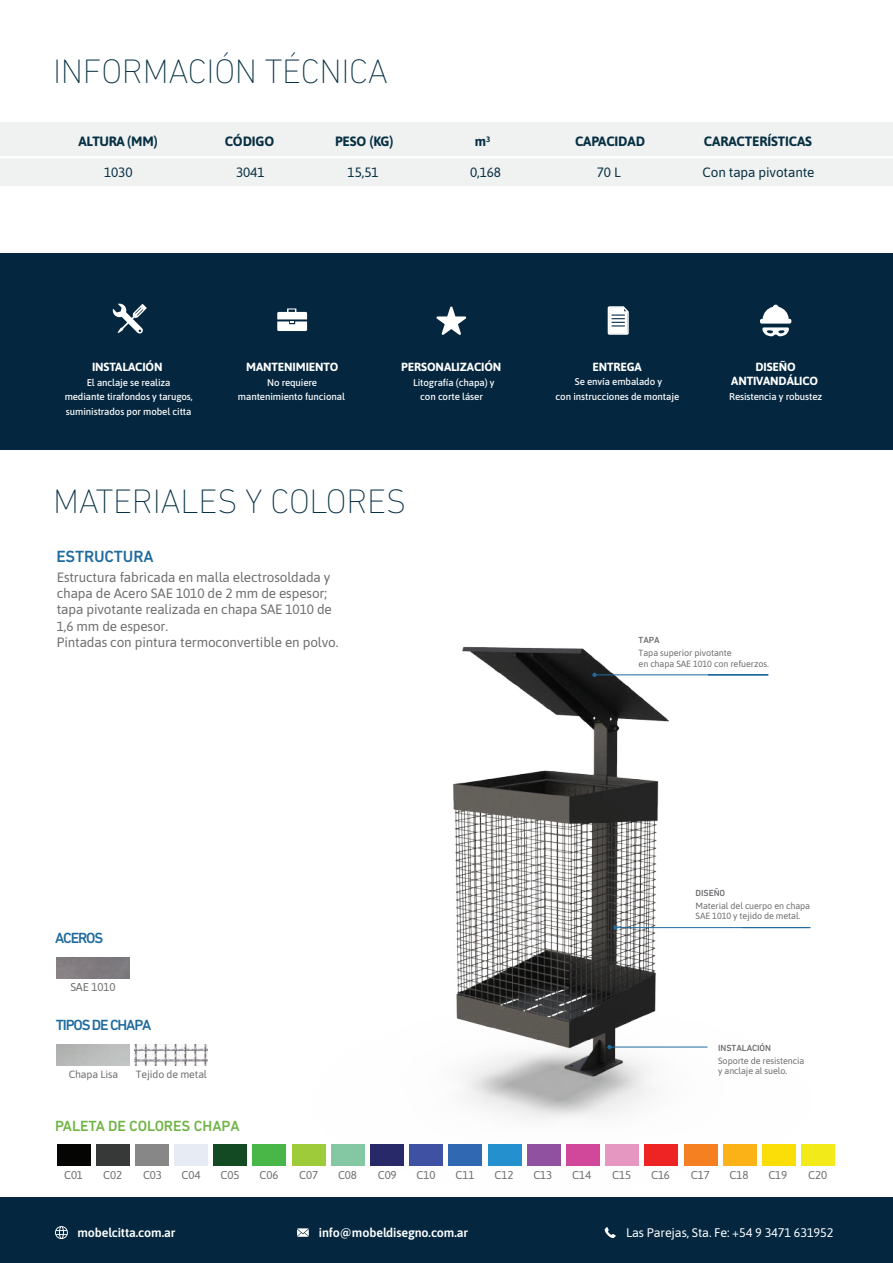
<style>
.page{position:relative;width:893px;height:1263px;background:#fff}
.page>*{position:absolute;margin:0;border:0;box-sizing:border-box;transform-origin:0 0}
.t1{font:200 34.5px "DIN Next LT Pro";letter-spacing:-.01em;color:#063043}
.t2{font:500 16.5px "DIN Next LT Pro";letter-spacing:-.01em;color:#1f6b9e}
.t3{font:500 15px "DIN Next LT Pro";letter-spacing:-.01em;color:#70b444}
.t4{font:500 15px "DIN Next LT Pro";letter-spacing:-.075em;color:#1f6b9e}
.t5{font:13.5px/16.2px "Asap";letter-spacing:-.01em;color:#6d6e70}
.t6{font:700 13.5px "Asap";letter-spacing:-.01em;color:#073043}
.t7{font:13.5px "Asap";letter-spacing:-.01em;color:#073043}
.t8{font:700 13.5px "Asap";letter-spacing:-.03em;color:#073043}
.t9{font:600 12.45px "Asap";letter-spacing:-.01em;color:#fff}
.t10{font:12.45px "Asap";letter-spacing:-.01em;color:#fff}
.t11{font:700 11.85px/14.1px "Asap";letter-spacing:-.01em;color:#fff;text-align:center}
.t12{font:11.4px "Asap";letter-spacing:-.01em;color:#6d6e70}
.t13{font:10.5px "Asap";letter-spacing:-.01em;color:#6d6e70}
.t14{font:500 9.75px/14.4px "Asap";letter-spacing:-.01em;color:#fff;text-align:center}
.t15{font:9px/10.5px "Asap";letter-spacing:-.01em;color:#6d6e70}
.t16{font:500 9px "DIN Next LT Pro";letter-spacing:-.01em;color:#6d6e70}
</style>
<div class="page">
<img style="left:285px;top:646px;width:554px;height:552px">
<div style="left:0;top:122px;width:893px;height:64px;background:#f0f1f1"></div>
<hr style="left:0;top:156px;width:893px;height:2px;background:#fff">
<div style="left:0;top:254px;width:893px;height:196px;background:#04273f"></div>
<svg style="left:760px;top:305px;width:31px;height:32px"></svg>
<svg style="left:608px;top:306px;width:21px;height:29px"></svg>
<svg style="left:277px;top:308px;width:30px;height:23px"></svg>
<svg style="left:112px;top:303px;width:35px;height:30px"></svg>
<svg style="left:436px;top:307px;width:30px;height:28px"></svg>
<hr style="left:609px;top:1047px;width:98px;height:1px;background:#1f6b9e">
<svg style="left:607px;top:1045px;width:5px;height:4px"></svg>
<hr style="left:615px;top:927px;width:195px;height:1px;background:#1f6b9e">
<svg style="left:613px;top:925px;width:4px;height:5px"></svg>
<hr style="left:594px;top:674px;width:174px;height:1px;background:#1f6b9e">
<svg style="left:592px;top:673px;width:5px;height:4px"></svg>
<div style="left:57px;top:1144px;width:34px;height:22px;background:#050504"></div>
<div style="left:96px;top:1144px;width:34px;height:22px;background:#373838"></div>
<div style="left:135px;top:1144px;width:34px;height:22px;background:#888787"></div>
<div style="left:174px;top:1144px;width:34px;height:22px;background:#e7ecf4"></div>
<div style="left:213px;top:1144px;width:34px;height:22px;background:#134a23"></div>
<div style="left:252px;top:1144px;width:34px;height:22px;background:#49b748"></div>
<div style="left:292px;top:1144px;width:33px;height:22px;background:#9ecb3a"></div>
<div style="left:331px;top:1144px;width:34px;height:22px;background:#83c7a3"></div>
<div style="left:370px;top:1144px;width:34px;height:22px;background:#272969"></div>
<div style="left:409px;top:1144px;width:34px;height:22px;background:#3e51a3"></div>
<div style="left:488px;top:1144px;width:34px;height:22px;background:#2590ce"></div>
<div style="left:527px;top:1144px;width:34px;height:22px;background:#9051a0"></div>
<div style="left:566px;top:1144px;width:34px;height:22px;background:#d1489a"></div>
<div style="left:605px;top:1144px;width:34px;height:22px;background:#e597c1"></div>
<div style="left:644px;top:1144px;width:34px;height:22px;background:#ee2323"></div>
<div style="left:684px;top:1144px;width:33px;height:22px;background:#f58021"></div>
<div style="left:723px;top:1144px;width:34px;height:22px;background:#fbb217"></div>
<div style="left:762px;top:1144px;width:34px;height:22px;background:#fbdd08"></div>
<div style="left:801px;top:1144px;width:34px;height:22px;background:#f2eb19"></div>
<div style="left:448px;top:1144px;width:34px;height:22px;background:#3168b2"></div>
<img style="left:135px;top:1044px;width:72px;height:22px">
<div style="left:0;top:1198px;width:893px;height:65px;background:#04273f"></div>
<svg style="left:297px;top:1228px;width:12px;height:9px"></svg>
<svg style="left:55px;top:1226px;width:13px;height:13px"></svg>
<svg style="left:605px;top:1227px;width:11px;height:11px"></svg>
<h1 class="t1" style="left:53px;top:52px;width:337px">INFORMACIÓN TÉCNICA</h1>
<h3 class="t8" style="left:78px;top:132px;width:81px">ALTURA (MM)</h3>
<h3 class="t6" style="left:225px;top:132px;width:51px">CÓDIGO</h3>
<h3 class="t6" style="left:335px;top:132px;width:60px">PESO (KG)</h3>
<h3 class="t6" style="left:475px;top:132px;width:17px">m³</h3>
<h3 class="t6" style="left:575px;top:132px;width:72px">CAPACIDAD</h3>
<h3 class="t6" style="left:704px;top:132px;width:109px">CARACTERÍSTICAS</h3>
<h3 class="t7" style="left:104px;top:163px;width:30px">1030</h3>
<h3 class="t7" style="left:236px;top:163px;width:30px">3041</h3>
<h3 class="t7" style="left:348px;top:163px;width:33px">15,51</h3>
<h3 class="t7" style="left:470px;top:163px;width:33px">0,168</h3>
<h3 class="t7" style="left:597px;top:163px;width:25px">70 L</h3>
<h3 class="t7" style="left:702px;top:163px;width:113px">Con tapa pivotante</h3>
<p class="t11" style="left:92px;top:359px;width:72px">INSTALACIÓN</p>
<p class="t14" style="left:65px;top:375px;width:130px">El anclaje se realiza<br>mediante tirafondos y tarugos, suministrados por mobel citta</p>
<p class="t11" style="left:246px;top:360px;width:94px">MANTENIMIENTO</p>
<p class="t14" style="left:238px;top:375px;width:108px">No requiere mantenimiento funcional</p>
<p class="t11" style="left:401px;top:359px;width:102px">PERSONALIZACIÓN</p>
<p class="t14" style="left:413px;top:375px;width:83px">Litografía (chapa) y con corte láser</p>
<h1 class="t1" style="left:53px;top:481px;width:355px">MATERIALES Y COLORES</h1>
<h2 class="t2" style="left:56px;top:547px;width:99px">ESTRUCTURA</h2>
<h3 class="t5" style="left:57px;top:568px;width:283px">Estructura fabricada en malla electrosoldada y chapa de Acero SAE 1010 de 2 mm de espesor; tapa pivotante realizada en chapa SAE 1010 de 1,6 mm de espesor.<br>Pintadas con pintura termoconvertible en polvo.</h3>
<p class="t11" style="left:592px;top:359px;width:51px">ENTREGA</p>
<p class="t14" style="left:556px;top:374px;width:125px">Se envía embalado y<br>con instrucciones de montaje</p>
<p class="t11" style="left:731px;top:359px;width:88px">DISEÑO<br>ANTIVANDÁLICO</p>
<p class="t14" style="left:729px;top:388px;width:95px">Resistencia y robustez</p>
<p class="t16" style="left:639px;top:635px;width:23px">TAPA</p>
<p class="t15" style="left:639px;top:647px;width:132px">Tapa superior pivotante<br>en chapa SAE 1010 con refuerzos.</p>
<h3 class="t4" style="left:55px;top:929px;width:50px">ACEROS</h3>
<p class="t12" style="left:70px;top:979px;width:47px">SAE 1010</p>
<h3 class="t4" style="left:56px;top:1016px;width:97px">TIPOS DE CHAPA</h3>
<p class="t13" style="left:69px;top:1067px;width:51px">Chapa Lisa</p>
<p class="t13" style="left:136px;top:1067px;width:73px">Tejido de metal</p>
<h3 class="t3" style="left:55px;top:1117px;width:186px">PALETA DE COLORES CHAPA</h3>
<p class="t16" style="left:696px;top:888px;width:31px">DISEÑO</p>
<p class="t15" style="left:696px;top:900px;width:116px">Material del cuerpo en chapa<br>SAE 1010 y tejido de metal.</p>
<p class="t16" style="left:718px;top:1042px;width:54px">INSTALACIÓN</p>
<p class="t15" style="left:718px;top:1055px;width:88px">Soporte de resistencia y anclaje al suelo.</p>
<p class="t12" style="left:64px;top:1167px;width:21px">C01</p>
<p class="t12" style="left:103px;top:1167px;width:21px">C02</p>
<p class="t12" style="left:143px;top:1167px;width:21px">C03</p>
<p class="t12" style="left:182px;top:1167px;width:21px">C04</p>
<p class="t12" style="left:221px;top:1167px;width:21px">C05</p>
<p class="t12" style="left:259px;top:1167px;width:21px">C06</p>
<p class="t12" style="left:299px;top:1167px;width:21px">C07</p>
<p class="t12" style="left:338px;top:1167px;width:21px">C08</p>
<p class="t12" style="left:378px;top:1167px;width:21px">C09</p>
<p class="t12" style="left:417px;top:1167px;width:21px">C10</p>
<p class="t12" style="left:455px;top:1167px;width:21px">C11</p>
<p class="t12" style="left:494px;top:1167px;width:21px">C12</p>
<p class="t12" style="left:533px;top:1167px;width:21px">C13</p>
<p class="t12" style="left:572px;top:1167px;width:21px">C14</p>
<p class="t12" style="left:612px;top:1167px;width:21px">C15</p>
<p class="t12" style="left:651px;top:1167px;width:21px">C16</p>
<p class="t12" style="left:691px;top:1167px;width:21px">C17</p>
<p class="t12" style="left:729px;top:1167px;width:21px">C18</p>
<p class="t12" style="left:768px;top:1167px;width:21px">C19</p>
<p class="t12" style="left:808px;top:1167px;width:21px">C20</p>
<p class="t9" style="left:77px;top:1223px;width:99px">mobelcitta.com.ar</p>
<p class="t9" style="left:319px;top:1223px;width:151px">info@mobeldisegno.com.ar</p>
<p class="t10" style="left:626px;top:1223px;width:209px">Las Parejas, Sta. Fe: +54 9 3471 631952</p>
</div>
